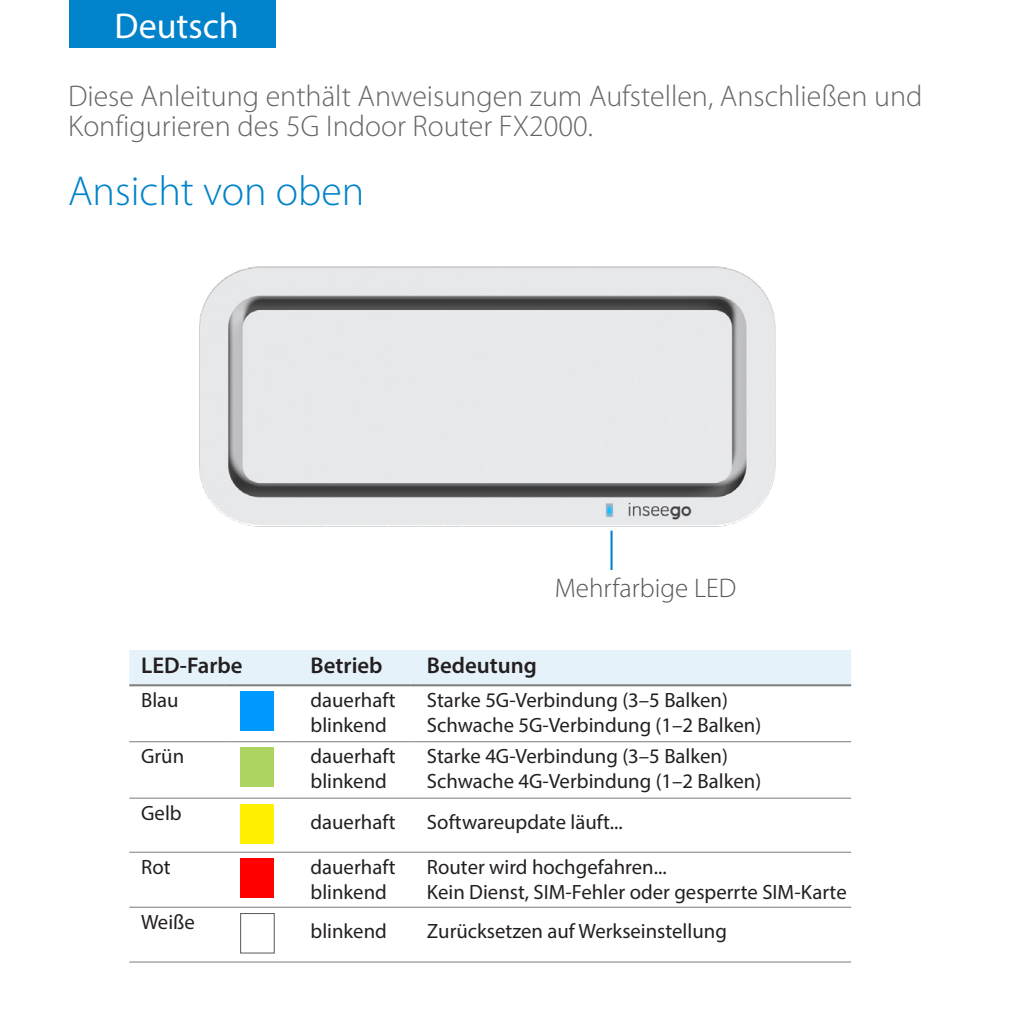
<style>
.page{position:relative;width:1021px;height:1021px;background:#fff}
.page>*{position:absolute;margin:0;border:0;box-sizing:border-box;transform-origin:0 0}
.Subhead_1{font:300 42px "Myriad Pro";color:#0083ca}
.t1{font:36px "Myriad Pro";color:#fff}
.Body_Copy_1{font:300 30px/30px "Myriad Pro";color:#656666}
.t2{font:300 27px "Myriad Pro";color:#57585a}
.Normal-table{font:600 22.8px "Myriad Pro";color:#231f20}
.Normal-table-2{font:20.7px/24.9px "Myriad Pro";color:#231f20}
</style>
<div class="page">
<div style="left:70px;top:0;width:206px;height:47px;background:#0083ca"></div>
<img style="left:199px;top:266px;width:577px;height:305px">
<hr style="left:610px;top:530px;width:2px;height:40px;background:#0083ca">
<div style="left:129px;top:650px;width:722px;height:34px;background:#e6f2fa"></div>
<hr style="left:129px;top:684px;width:97px;height:2px;background:#808080">
<hr style="left:226px;top:684px;width:68px;height:2px;background:#808080">
<hr style="left:294px;top:684px;width:116px;height:2px;background:#808080">
<hr style="left:410px;top:684px;width:441px;height:2px;background:#808080">
<hr style="left:129px;top:741px;width:97px;height:1px;background:#808080">
<hr style="left:226px;top:741px;width:68px;height:1px;background:#808080">
<hr style="left:294px;top:741px;width:116px;height:1px;background:#808080">
<hr style="left:410px;top:741px;width:441px;height:1px;background:#808080">
<hr style="left:129px;top:797px;width:97px;height:1px;background:#808080">
<hr style="left:226px;top:797px;width:68px;height:1px;background:#808080">
<hr style="left:294px;top:797px;width:116px;height:1px;background:#808080">
<hr style="left:294px;top:906px;width:116px;height:1px;background:#808080">
<hr style="left:410px;top:797px;width:441px;height:1px;background:#808080">
<hr style="left:410px;top:906px;width:441px;height:1px;background:#808080">
<hr style="left:129px;top:851px;width:97px;height:1px;background:#808080">
<hr style="left:129px;top:906px;width:97px;height:1px;background:#808080">
<hr style="left:226px;top:851px;width:68px;height:1px;background:#808080">
<hr style="left:226px;top:906px;width:68px;height:1px;background:#808080">
<hr style="left:294px;top:851px;width:116px;height:1px;background:#808080">
<hr style="left:294px;top:961px;width:116px;height:1px;background:#808080">
<hr style="left:410px;top:851px;width:441px;height:1px;background:#808080">
<hr style="left:410px;top:961px;width:441px;height:1px;background:#808080">
<hr style="left:129px;top:961px;width:97px;height:1px;background:#808080">
<hr style="left:226px;top:961px;width:68px;height:1px;background:#808080">
<div style="left:241px;top:691px;width:33px;height:39px;background:#09f"></div>
<div style="left:241px;top:747px;width:33px;height:40px;background:#add461"></div>
<div style="left:241px;top:804px;width:33px;height:39px;background:#fff101"></div>
<div style="left:241px;top:858px;width:33px;height:39px;background:#f00"></div>
<div style="left:240px;top:913px;width:35px;height:40px;background:#fff;border:1px solid #57585a"></div>
<h2 class="t1" style="left:115px;top:4px;width:126px">Deutsch</h2>
<p class="Body_Copy_1" style="left:68px;top:81px;width:855px">Diese Anleitung enthält Anweisungen zum Aufstellen, Anschließen und<br>Konfigurieren des 5G Indoor Router FX2000.</p>
<p class="Subhead_1" style="left:68px;top:167px;width:298px">Ansicht von oben</p>
<p class="t2" style="left:554px;top:573px;width:183px">Mehrfarbige LED</p>
<p class="Normal-table" style="left:141px;top:651px;width:103px">LED-Farbe</p>
<p class="Normal-table" style="left:310px;top:651px;width:74px">Betrieb</p>
<p class="Normal-table" style="left:427px;top:651px;width:112px">Bedeutung</p>
<p class="Normal-table-2" style="left:141px;top:687px;width:39px">Blau</p>
<p class="Normal-table-2" style="left:310px;top:687px;width:86px">dauerhaft blinkend</p>
<p class="Normal-table-2" style="left:427px;top:687px;width:336px">Starke 5G-Verbindung (3–5 Balken)<br>Schwache 5G-Verbindung (1–2 Balken)</p>
<p class="Normal-table-2" style="left:141px;top:743px;width:45px">Grün</p>
<p class="Normal-table-2" style="left:310px;top:743px;width:86px">dauerhaft blinkend</p>
<p class="Normal-table-2" style="left:427px;top:743px;width:302px">Starke 4G-Verbindung (3–5 Balken)</p>
<p class="Normal-table-2" style="left:427px;top:768px;width:336px">Schwache 4G-Verbindung (1–2 Balken)</p>
<p class="Normal-table-2" style="left:141px;top:799px;width:42px">Gelb</p>
<p class="Normal-table-2" style="left:310px;top:809px;width:86px">dauerhaft</p>
<p class="Normal-table-2" style="left:427px;top:809px;width:197px">Softwareupdate läuft...</p>
<p class="Normal-table-2" style="left:141px;top:854px;width:31px">Rot</p>
<p class="Normal-table-2" style="left:310px;top:854px;width:86px">dauerhaft blinkend</p>
<p class="Normal-table-2" style="left:427px;top:854px;width:241px">Router wird hochgefahren...</p>
<p class="Normal-table-2" style="left:427px;top:878px;width:421px">Kein Dienst, SIM-Fehler oder gesperrte SIM-Karte</p>
<p class="Normal-table-2" style="left:141px;top:908px;width:55px">Weiße</p>
<p class="Normal-table-2" style="left:310px;top:918px;width:78px">blinkend</p>
<p class="Normal-table-2" style="left:427px;top:918px;width:301px">Zurücksetzen auf Werkseinstellung</p>
</div>
